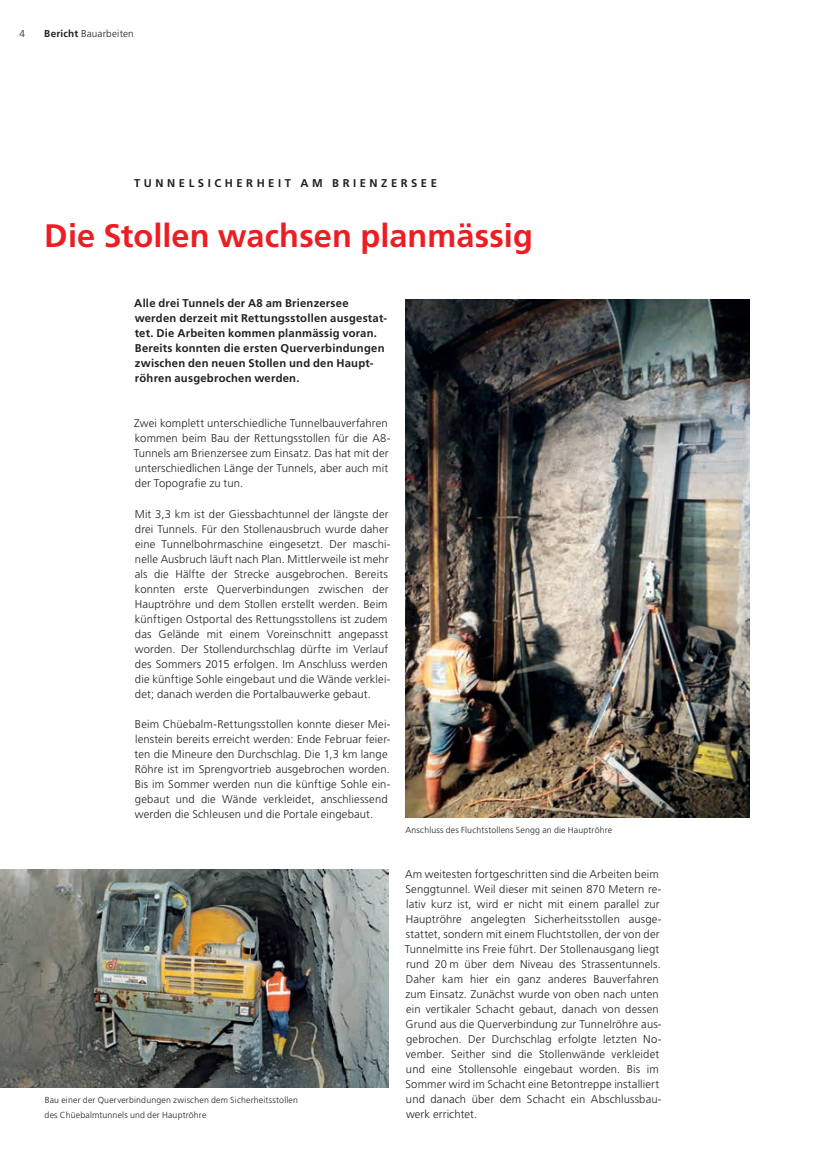
<style>
.page{position:relative;width:815px;height:1170px;background:#fff}
.page>*{position:absolute;margin:0;border:0;box-sizing:border-box;transform-origin:0 0}
.t1{font:700 32.5px "Frutiger LT Std";letter-spacing:.005em;color:#ee1d23}
.t2{font:300 11.25px/15px "Frutiger LT Std";letter-spacing:.015em;color:#231f20}
.t3{font:700 11.25px/15px "Frutiger LT Std";letter-spacing:.02em;color:#231f20}
.t4{font:700 11.25px "Frutiger LT Std";letter-spacing:.315em;color:#231f20}
.t5{font:300 10px "Frutiger LT Std";letter-spacing:.015em;color:#231f20}
.t6{font:300 8.75px/15px "Frutiger LT Std";letter-spacing:.02em;color:#231f20}
.s1{font-weight:700}
</style>
<div class="page">
<img style="left:0;top:869px;width:388px;height:218px">
<img style="left:406px;top:299px;width:343px;height:518px">
<p class="t5" style="left:19px;top:28px;width:7px">4</p>
<p class="t5" style="left:44px;top:28px;width:91px"><span class="s1">Bericht</span> Bauarbeiten</p>
<p class="t4" style="left:134px;top:177px;width:304px">TUNNELSICHERHEIT AM BRIENZERSEE</p>
<h1 class="t1" style="left:44px;top:217px;width:490px">Die Stollen wachsen planmässig</h1>
<p class="t3" style="left:134px;top:296px;width:254px">Alle drei Tunnels der A8 am Brienzersee werden derzeit mit Rettungsstollen ausgestat&shy;tet. Die Arbeiten kommen planmässig voran.<br>Bereits konnten die ersten Querverbindungen zwischen den neuen Stollen und den Haupt&shy;röhren ausgebrochen werden.</p>
<p class="t2" style="left:134px;top:416px;width:258px">Zwei komplett unterschiedliche Tunnelbauverfahren kommen beim Bau der Rettungsstollen für die A8- Tunnels am Brienzersee zum Einsatz. Das hat mit der unterschiedlichen Länge der Tunnels, aber auch mit der Topografie zu tun.</p>
<p class="t2" style="left:135px;top:506px;width:257px">Mit 3,3 km ist der Giessbachtunnel der längste der drei Tunnels. Für den Stollenausbruch wurde daher eine Tunnelbohrmaschine eingesetzt. Der maschi&shy;nelle Ausbruch läuft nach Plan. Mittlerweile ist mehr als die Hälfte der Strecke ausgebrochen. Bereits konnten erste Querverbindungen zwischen der Hauptröhre und dem Stollen erstellt werden. Beim künftigen Ostportal des Rettungsstollens ist zudem das Gelände mit einem Voreinschnitt angepasst worden. Der Stollendurchschlag dürfte im Verlauf des Sommers 2015 erfolgen. Im Anschluss werden die künftige Sohle eingebaut und die Wände verklei&shy;det; danach werden die Portalbauwerke gebaut.</p>
<p class="t2" style="left:135px;top:716px;width:257px">Beim Chüebalm-Rettungsstollen konnte dieser Mei&shy;lenstein bereits erreicht werden: Ende Februar feier&shy;ten die Mineure den Durchschlag. Die 1,3 km lange Röhre ist im Sprengvortrieb ausgebrochen worden.<br>Bis im Sommer werden nun die künftige Sohle ein&shy;gebaut und die Wände verkleidet, anschliessend werden die Schleusen und die Portale eingebaut.</p>
<p class="t6" style="left:45px;top:1092px;width:255px">Bau einer der Querverbindungen zwischen dem Sicherheitsstollen des Chüebalmtunnels und der Hauptröhre</p>
<p class="t6" style="left:406px;top:822px;width:208px">Anschluss des Fluchtstollens Sengg an die Hauptröhre</p>
<p class="t2" style="left:405px;top:866px;width:258px">Am weitesten fortgeschritten sind die Arbeiten beim Senggtunnel. Weil dieser mit seinen 870 Metern re&shy;lativ kurz ist, wird er nicht mit einem parallel zur Hauptröhre angelegten Sicherheitsstollen ausge&shy;stattet, sondern mit einem Fluchtstollen, der von der Tunnelmitte ins Freie führt. Der Stollenausgang liegt rund 20 m über dem Niveau des Strassentunnels.<br>Daher kam hier ein ganz anderes Bauverfahren zum Einsatz. Zunächst wurde von oben nach unten ein vertikaler Schacht gebaut, danach von dessen Grund aus die Querverbindung zur Tunnelröhre aus&shy;gebrochen. Der Durchschlag erfolgte letzten No&shy;vember. Seither sind die Stollenwände verkleidet und eine Stollensohle eingebaut worden. Bis im Sommer wird im Schacht eine Betontreppe installiert und danach über dem Schacht ein Abschlussbau&shy;werk errichtet.</p>
</div>
